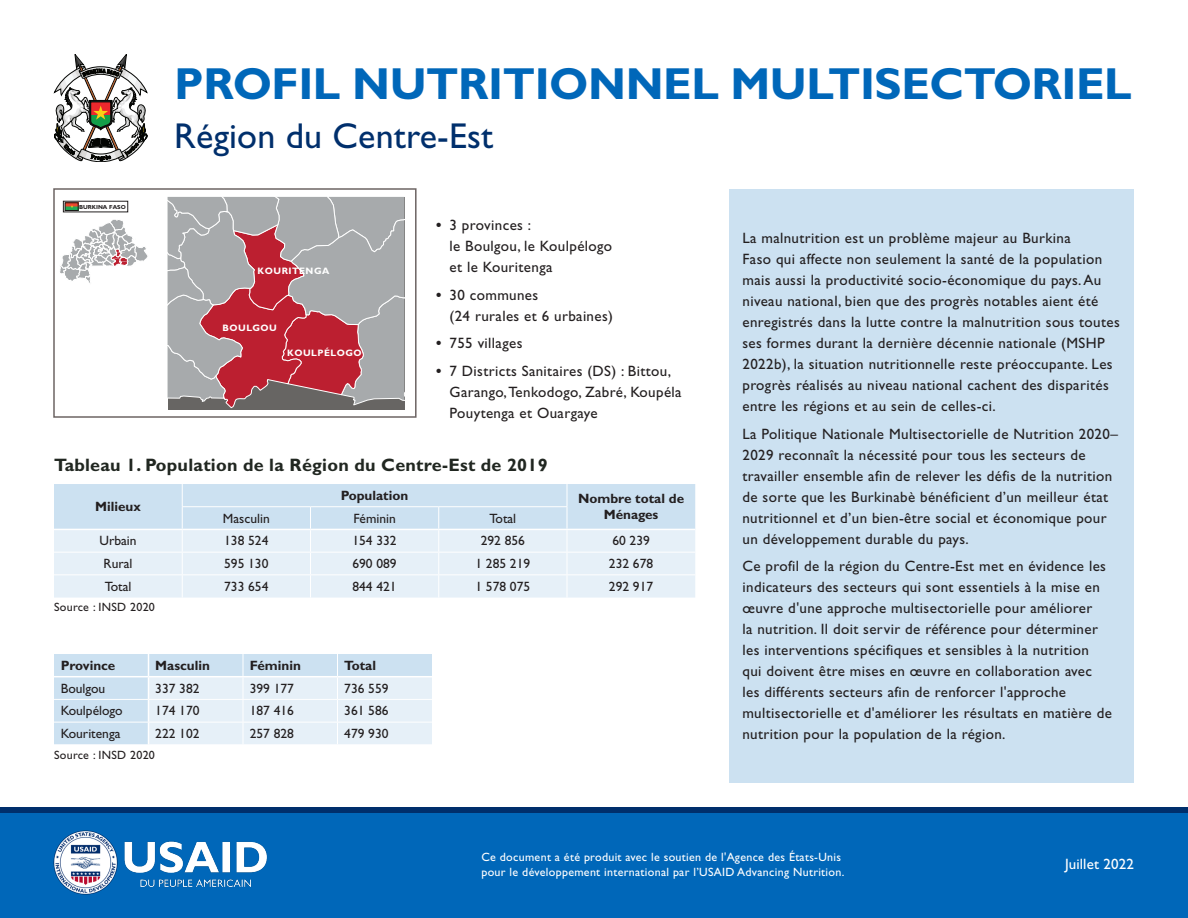
<style>
.page{position:relative;width:1188px;height:918px;background:#fff}
.page>*{position:absolute;margin:0;border:0;box-sizing:border-box;transform-origin:0 0}
.t1{font:700 45px "Gill Sans Std";letter-spacing:-.01em;color:#0067b9}
.t2{font:36px "Gill Sans Std";letter-spacing:.005em;color:#002f6c}
.t3{font:700 18px "Gill Sans Std";letter-spacing:.015em;color:#212721}
.t4{font:15px/21px "Gill Sans Std";letter-spacing:.025em;color:#231f20}
.t5{font:15px "Gill Sans Std";letter-spacing:.01em;color:#fff}
.t6{font:13.5px "Gill Sans Std";color:#231f20}
.t7{font:700 13.5px "Gill Sans Std";color:#231f20}
.t8{font:12px/15px "Gill Sans Std";letter-spacing:.025em;color:#fff}
.t9{font:12px "Gill Sans Std";letter-spacing:.025em;color:#231f20}
.t10{font:700 9.3px "Gill Sans Std";letter-spacing:.05em;color:#fff}
.t11{font:700 5.85px "Gill Sans Std";color:#231f20}
.s1{font-weight:700}
</style>
<div class="page">
<div style="left:0;top:810px;width:1188px;height:108px;background:#0067b9"></div>
<div style="left:0;top:807px;width:1188px;height:6px;background:#002f6c"></div>
<svg style="left:54px;top:54px;width:93px;height:108px"></svg>
<img style="left:53px;top:830px;width:214px;height:65px">
<img style="left:68px;top:76px;width:66px;height:75px">
<svg style="left:60px;top:197px;width:345px;height:213px"></svg>
<svg style="left:168px;top:197px;width:236px;height:211px;background:#ac8187"></svg>
<div style="left:53px;top:188px;width:364px;height:230px;border:2px solid #6c6463"></div>
<div style="left:729px;top:189px;width:405px;height:594px;background:#cce1f1"></div>
<svg style="left:54px;top:484px;width:641px;height:114px;background:#dceaf5"></svg>
<hr style="left:54px;top:552px;width:128px;height:1px;background:#fff">
<hr style="left:182px;top:552px;width:128px;height:1px;background:#fff">
<hr style="left:310px;top:552px;width:129px;height:1px;background:#fff">
<hr style="left:439px;top:552px;width:128px;height:1px;background:#fff">
<hr style="left:567px;top:552px;width:128px;height:1px;background:#fff">
<svg style="left:54px;top:654px;width:378px;height:90px;background:#dceaf5"></svg>
<hr style="left:54px;top:699px;width:94px;height:1px;background:#fff">
<hr style="left:54px;top:722px;width:94px;height:1px;background:#fff">
<img style="left:103px;top:830px;width:122px;height:65px">
<p class="t11" style="left:79px;top:204px;width:48px">BURKINA FASO</p>
<h1 class="t1" style="left:174px;top:57px;width:959px">PROFIL NUTRITIONNEL MULTISECTORIEL</h1>
<h2 class="t2" style="left:174px;top:115px;width:320px">Région du Centre-Est</h2>
<p class="t4" style="left:450px;top:215px;width:164px;text-indent:-14px"><span class="s1">•</span> 3 provinces :<br>le Boulgou, le Koulpélogo et le Kouritenga</p>
<p class="t4" style="left:450px;top:284px;width:165px;text-indent:-14px"><span class="s1">•</span> 30 communes<br>(24 rurales et 6 urbaines)</p>
<p class="t4" style="left:436px;top:333px;width:88px"><span class="s1">•</span> 755 villages</p>
<p class="t4" style="left:450px;top:360px;width:234px;text-indent:-14px"><span class="s1">•</span> 7 Districts Sanitaires (DS) : Bittou,<br>Garango, Tenkodogo, Zabré, Koupéla<br>Pouytenga et Ouargaye</p>
<p class="t3" style="left:54px;top:455px;width:495px">Tableau 1. Population de la Région du Centre-Est de 2019</p>
<p class="t7" style="left:95px;top:499px;width:47px">Milieux</p>
<p class="t10" style="left:258px;top:266px;width:73px">KOURITENGA</p>
<p class="t10" style="left:223px;top:323px;width:56px">BOULGOU</p>
<p class="t10" style="left:287px;top:347px;width:76px">KOULPÉLOGO</p>
<p class="t7" style="left:341px;top:487px;width:69px">Population</p>
<p class="t7" style="left:578px;top:491px;width:108px">Nombre total de</p>
<p class="t6" style="left:223px;top:510px;width:48px">Masculin</p>
<p class="t7" style="left:604px;top:507px;width:56px">Ménages</p>
<p class="t6" style="left:353px;top:510px;width:44px">Féminin</p>
<p class="t6" style="left:489px;top:510px;width:28px">Total</p>
<p class="t6" style="left:100px;top:533px;width:39px">Urbain</p>
<p class="t6" style="left:224px;top:533px;width:46px">138 524</p>
<p class="t6" style="left:352px;top:533px;width:46px">154 332</p>
<p class="t6" style="left:481px;top:533px;width:46px">292 856</p>
<p class="t6" style="left:612px;top:533px;width:39px">60 239</p>
<p class="t6" style="left:104px;top:556px;width:30px">Rural</p>
<p class="t6" style="left:224px;top:556px;width:46px">595 130</p>
<p class="t6" style="left:352px;top:556px;width:46px">690 089</p>
<p class="t6" style="left:475px;top:556px;width:56px">1 285 219</p>
<p class="t6" style="left:609px;top:556px;width:46px">232 678</p>
<p class="t6" style="left:105px;top:579px;width:28px">Total</p>
<p class="t6" style="left:224px;top:579px;width:46px">733 654</p>
<p class="t6" style="left:352px;top:579px;width:46px">844 421</p>
<p class="t6" style="left:475px;top:579px;width:56px">1 578 075</p>
<p class="t6" style="left:609px;top:579px;width:46px">292 917</p>
<p class="t9" style="left:54px;top:600px;width:102px">Source : INSD 2020</p>
<p class="t7" style="left:61px;top:657px;width:56px">Province</p>
<p class="t7" style="left:155px;top:657px;width:56px">Masculin</p>
<p class="t7" style="left:250px;top:657px;width:53px">Féminin</p>
<p class="t7" style="left:344px;top:657px;width:33px">Total</p>
<p class="t6" style="left:61px;top:680px;width:46px">Boulgou</p>
<p class="t6" style="left:155px;top:680px;width:46px">337 382</p>
<p class="t6" style="left:250px;top:680px;width:46px">399 177</p>
<p class="t6" style="left:344px;top:680px;width:46px">736 559</p>
<p class="t6" style="left:61px;top:703px;width:63px">Koulpélogo</p>
<p class="t6" style="left:155px;top:703px;width:46px">174 170</p>
<p class="t6" style="left:250px;top:703px;width:46px">187 416</p>
<p class="t6" style="left:344px;top:703px;width:46px">361 586</p>
<p class="t6" style="left:61px;top:726px;width:61px">Kouritenga</p>
<p class="t6" style="left:155px;top:726px;width:46px">222 102</p>
<p class="t6" style="left:250px;top:726px;width:46px">257 828</p>
<p class="t6" style="left:344px;top:726px;width:46px">479 930</p>
<p class="t9" style="left:54px;top:748px;width:102px">Source : INSD 2020</p>
<p class="t4" style="left:742px;top:228px;width:379px">La malnutrition est un problème majeur au Burkina<br>Faso qui affecte non seulement la santé de la population mais aussi la productivité socio-économique du pays. Au niveau national, bien que des progrès notables aient été enregistrés dans la lutte contre la malnutrition sous toutes ses formes durant la dernière décennie nationale (MSHP 2022b), la situation nutritionnelle reste préoccupante. Les progrès réalisés au niveau national cachent des disparités entre les régions et au sein de celles-ci.</p>
<p class="t4" style="left:742px;top:423px;width:377px">La Politique Nationale Multisectorielle de Nutrition 2020– 2029 reconnaît la nécessité pour tous les secteurs de travailler ensemble afin de relever les défis de la nutrition de sorte que les Burkinabè bénéficient d’un meilleur état nutritionnel et d’un bien-être social et économique pour un développement durable du pays.</p>
<p class="t4" style="left:742px;top:556px;width:371px">Ce profil de la région du Centre-Est met en évidence les indicateurs des secteurs qui sont essentiels à la mise en œuvre d'une approche multisectorielle pour améliorer<br>la nutrition. Il doit servir de référence pour déterminer les interventions spécifiques et sensibles à la nutrition<br>qui doivent être mises en œuvre en collaboration avec les différents secteurs afin de renforcer l'approche multisectorielle et d'améliorer les résultats en matière de nutrition pour la population de la région.</p>
<p class="t8" style="left:481px;top:849px;width:364px">Ce document a été produit avec le soutien de l'Agence des États-Unis pour le développement international par l’USAID Advancing Nutrition.</p>
<p class="t5" style="left:1065px;top:855px;width:70px">Juillet 2022</p>
</div>
